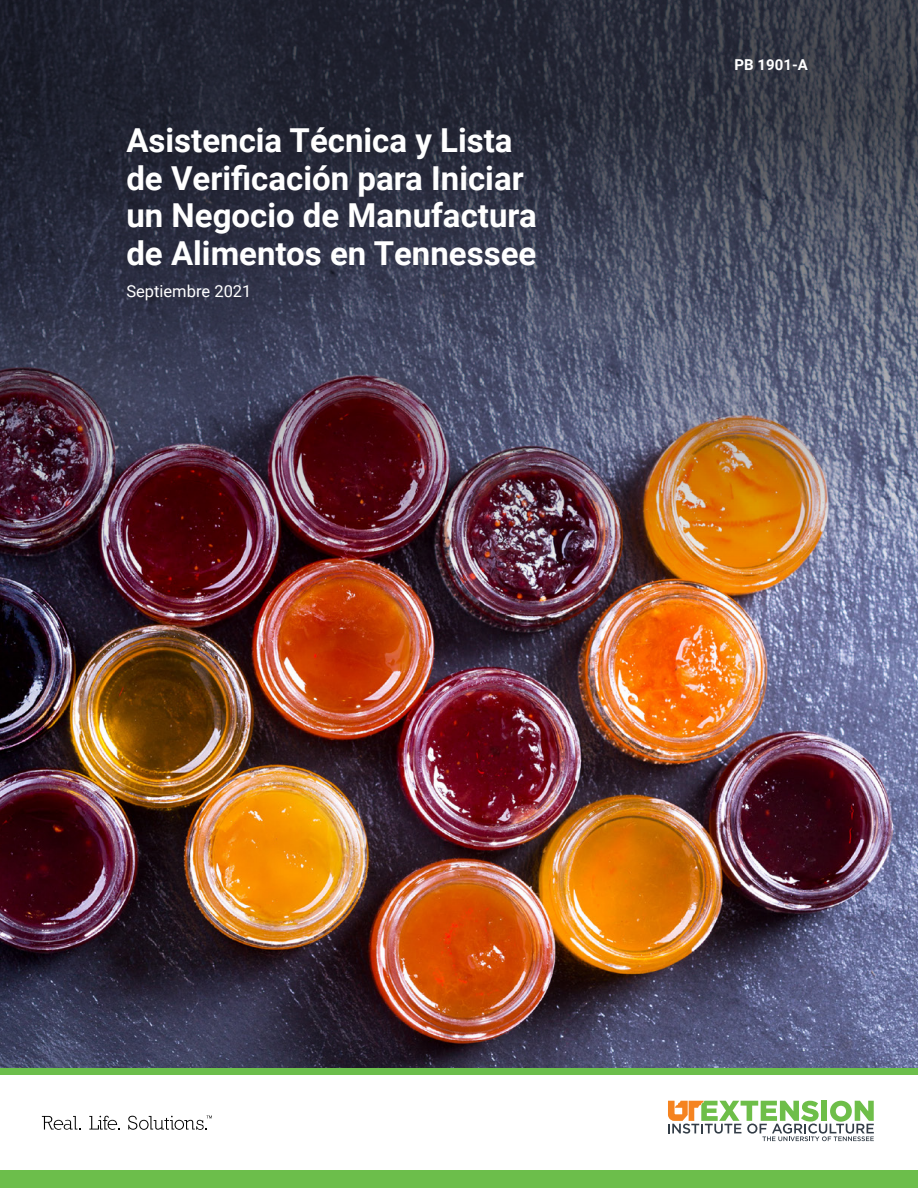
<style>
.page{position:relative;width:918px;height:1188px;background:#fff}
.page>*{position:absolute;margin:0;border:0;box-sizing:border-box;transform-origin:0 0}
.t1{font:700 33px/37.5px "Roboto";color:#fff}
.t2{font:16.5px "Roboto";color:#fff}
.t3{font:700 15px "Roboto";color:#fff}
</style>
<div class="page">
<img style="left:0;top:603px;width:918px;height:465px">
<img style="left:0;top:0;width:918px;height:603px">
<svg style="left:42px;top:1116px;width:39px;height:14px"></svg>
<svg style="left:89px;top:1116px;width:31px;height:14px"></svg>
<div style="left:0;top:1170px;width:918px;height:18px;background:#6cbe4b"></div>
<div style="left:0;top:1068px;width:918px;height:6px;background:#6cbe4b"></div>
<svg style="left:128px;top:1116px;width:84px;height:14px"></svg>
<svg style="left:668px;top:1101px;width:206px;height:40px"></svg>
<p class="t1" style="left:126px;top:121px;width:412px">Asistencia Técnica y Lista de Verificación para Iniciar un Negocio de Manufactura de Alimentos en Tennessee</p>
<p class="t2" style="left:126px;top:279px;width:127px">Septiembre 2021</p>
<p class="t3" style="left:735px;top:54px;width:75px">PB 1901-A</p>
</div>
